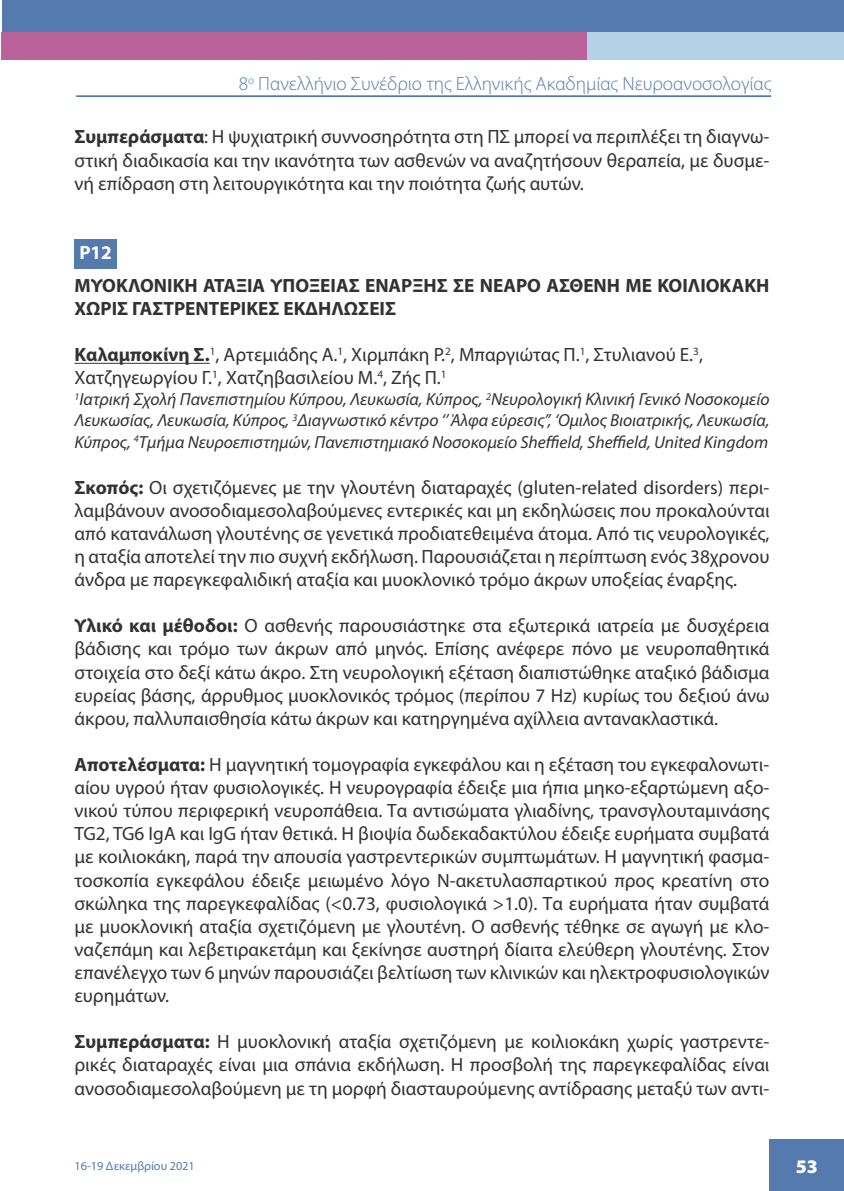
<style>
.page{position:relative;width:844px;height:1191px;background:#fff}
.page>*{position:absolute;margin:0;border:0;box-sizing:border-box;transform-origin:0 0}
.t1{font:19.25px/23.1px "Myriad Pro";color:#323232;text-align:justify}
.t2{font:700 19.25px/23.1px "Myriad Pro";color:#323232}
.t3{font:300 19.25px "Myriad Pro";color:#557aae}
.t4{font:700 19.25px "Myriad Pro";color:#fff}
.t5{font:900 19.25px "Myriad Pro";color:#fff}
.t6{font:italic 17.5px/21px "Myriad Pro";color:#323232;text-align:justify}
.t7{font:12.25px "Myriad Pro";color:#557aae}
.s1{font-weight:700}
</style>
<div class="page">
<div style="left:769px;top:1139px;width:74px;height:52px;background:#557aae"></div>
<div style="left:2px;top:0;width:841px;height:50px;background:#557aae"></div>
<hr style="left:76px;top:95px;width:695px;height:2px;background:#557aae">
<div style="left:2px;top:32px;width:679px;height:28px;background:#ba639b"></div>
<div style="left:587px;top:32px;width:256px;height:28px;background:#b4d1e8"></div>
<div style="left:74px;top:240px;width:43px;height:29px;background:#557aae"></div>
<hr style="left:74px;top:363px;width:136px;height:1px;background:#323232">
<p class="t3" style="left:238px;top:72px;width:534px">8<sup>ο</sup> Πανελλήνιο Συνέδριο της Ελληνικής Ακαδημίας Νευροανοσολογίας</p>
<p class="t1" style="left:74px;top:125px;width:696px"><span class="s1">Συμπεράσματα</span>: Η ψυχιατρική συννοσηρότητα στη ΠΣ μπορεί να περιπλέξει τη διαγνω&shy;στική διαδικασία και την ικανότητα των ασθενών να αναζητήσουν θεραπεία, με δυσμε&shy;νή επίδραση στη λειτουργικότητα και την ποιότητα ζωής αυτών.</p>
<p class="t4" style="left:79px;top:240px;width:34px">P12</p>
<p class="t2" style="left:74px;top:273px;width:696px">MΥΟΚΛΟΝΙΚΗ ΑΤΑΞΙΑ ΥΠΟΞΕΙΑΣ ΕΝΑΡΞΗΣ ΣΕ ΝΕΑΡΟ ΑΣΘΕΝΗ ΜΕ ΚΟΙΛΙΟΚΑΚΗ<br>ΧΩΡΙΣ ΓΑΣΤΡΕΝΤΕΡΙΚΕΣ ΕΚΔΗΛΩΣΕΙΣ</p>
<p class="t1" style="left:74px;top:343px;width:630px"><span class="s1">Καλαμποκίνη Σ.</span><sup>1</sup>, Αρτεμιάδης Α.<sup>1</sup>, Χιρμπάκη Ρ.<sup>2</sup>, Μπαργιώτας Π.<sup>1</sup>, Στυλιανού Ε.<sup>3</sup>,<br>Χατζηγεωργίου Γ.<sup>1</sup>, Χατζηβασιλείου Μ.<sup>4</sup>, Ζής Π.<sup>1</sup></p>
<p class="t6" style="left:74px;top:389px;width:696px"><sup>1</sup>Ιατρική Σχολή Πανεπιστημίου Κύπρου, Λευκωσία, Κύπρος, <sup>2</sup>Νευρολογική Κλινική Γενικό Νοσοκομείο Λευκωσίας, Λευκωσία, Κύπρος, <sup>3</sup>Διαγνωστικό κέντρο ‘’ Άλφα εύρεσις’’, ‘Ομιλος Βιοιατρικής, Λευκωσία, Κύπρος, <sup>4</sup>Τμήμα Νευροεπιστημών, Πανεπιστημιακό Νοσοκομείο Sheffield, Sheffield, United Kingdom</p>
<p class="t1" style="left:74px;top:475px;width:696px"><span class="s1">Σκοπός:</span> Οι σχετιζόμενες με την γλουτένη διαταραχές (gluten-related disorders) περι&shy;λαμβάνουν ανοσοδιαμεσολαβούμενες εντερικές και μη εκδηλώσεις που προκαλούνται από κατανάλωση γλουτένης σε γενετικά προδιατεθειμένα άτομα. Από τις νευρολογικές, η αταξία αποτελεί την πιο συχνή εκδήλωση. Παρουσιάζεται η περίπτωση ενός 38χρονου άνδρα με παρεγκεφαλιδική αταξία και μυοκλονικό τρόμο άκρων υποξείας έναρξης.</p>
<p class="t1" style="left:74px;top:614px;width:696px"><span class="s1">Υλικό και µέθοδοι:</span> Ο ασθενής παρουσιάστηκε στα εξωτερικά ιατρεία με δυσχέρεια βάδισης και τρόμο των άκρων από μηνός. Επίσης ανέφερε πόνο με νευροπαθητικά στοιχεία στο δεξί κάτω άκρο. Στη νευρολογική εξέταση διαπιστώθηκε αταξικό βάδισμα ευρείας βάσης, άρρυθμος μυοκλονικός τρόμος (περίπου 7 Hz) κυρίως του δεξιού άνω άκρου, παλλυπαισθησία κάτω άκρων και κατηργημένα αχίλλεια αντανακλαστικά.</p>
<p class="t1" style="left:74px;top:752px;width:696px"><span class="s1">Αποτελέσµατα:</span> Η μαγνητική τομογραφία εγκεφάλου και η εξέταση του εγκεφαλονωτι&shy;αίου υγρού ήταν φυσιολογικές. Η νευρογραφία έδειξε μια ήπια μηκο-εξαρτώμενη αξο&shy;νικού τύπου περιφερική νευροπάθεια. Τα αντισώματα γλιαδίνης, τρανσγλουταμινάσης TG2, TG6 IgA και IgG ήταν θετικά. Η βιοψία δωδεκαδακτύλου έδειξε ευρήματα συμβατά με κοιλιοκάκη, παρά την απουσία γαστρεντερικών συμπτωμάτων. Η μαγνητική φασμα&shy;τοσκοπία εγκεφάλου έδειξε μειωμένο λόγο Ν-ακετυλασπαρτικού προς κρεατίνη στο σκώληκα της παρεγκεφαλίδας (&lt;0.73, φυσιολογικά &gt;1.0). Τα ευρήματα ήταν συμβατά με μυοκλονική αταξία σχετιζόμενη με γλουτένη. Ο ασθενής τέθηκε σε αγωγή με κλο&shy;ναζεπάμη και λεβετιρακετάμη και ξεκίνησε αυστηρή δίαιτα ελεύθερη γλουτένης. Στον επανέλεγχο των 6 μηνών παρουσιάζει βελτίωση των κλινικών και ηλεκτροφυσιολογικών ευρημάτων.</p>
<p class="t1" style="left:74px;top:1030px;width:696px"><span class="s1">Συµπεράσµατα:</span> Η μυοκλονική αταξία σχετιζόμενη με κοιλιοκάκη χωρίς γαστρεντε&shy;ρικές διαταραχές είναι μια σπάνια εκδήλωση. Η προσβολή της παρεγκεφαλίδας είναι ανοσοδιαμεσολαβούμενη με τη μορφή διασταυρούμενης αντίδρασης μεταξύ των αντι-</p>
<p class="t7" style="left:74px;top:1158px;width:122px">16-19 Δεκεμβρίου 2021</p>
<p class="t5" style="left:795px;top:1153px;width:24px">53</p>
</div>
